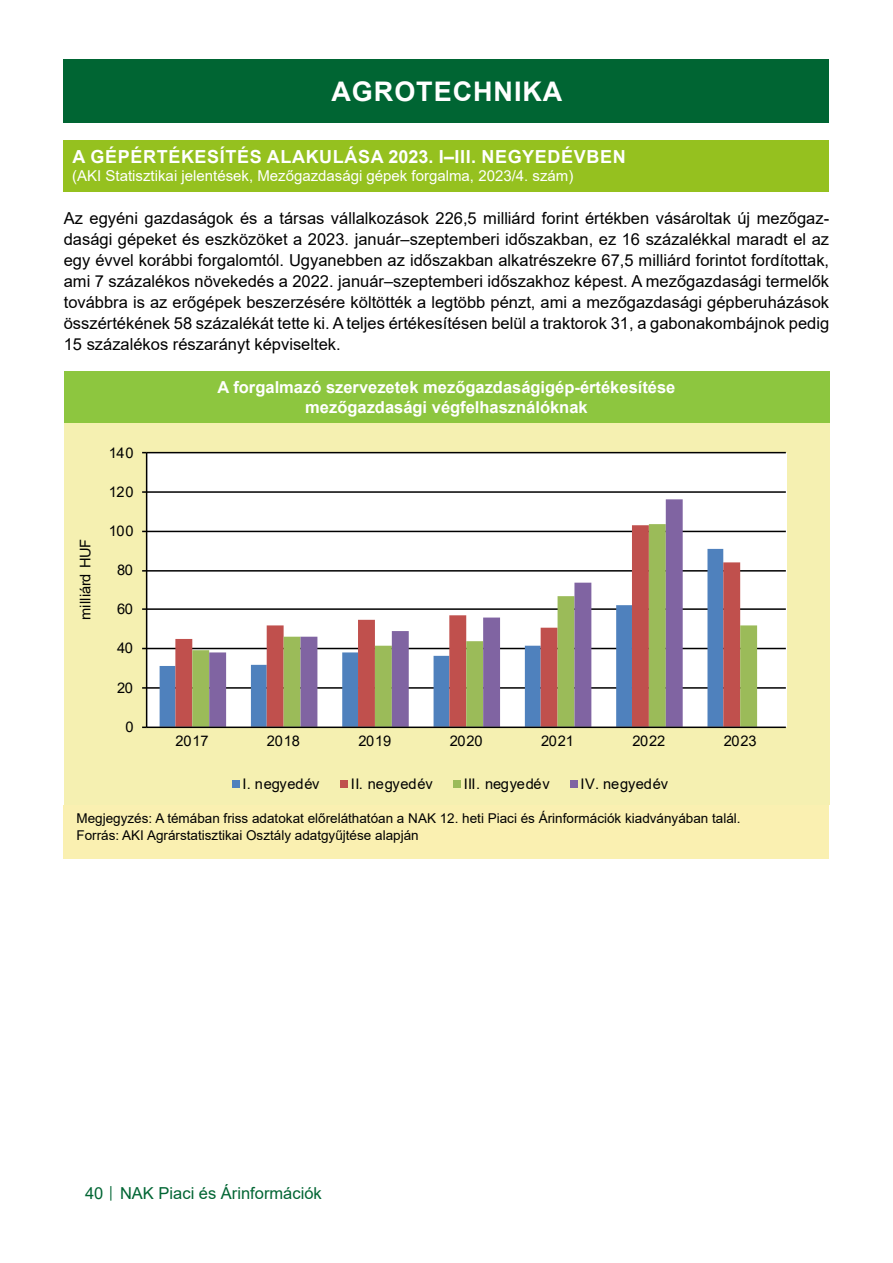
<style>
.page{position:relative;width:893px;height:1263px;background:#fff}
.page>*{position:absolute;margin:0;border:0;box-sizing:border-box;transform-origin:0 0}
.Cím_01{font:700 27px "Arial";letter-spacing:.035em;color:#fff}
.Cím_02{font:700 18px "Arial";letter-spacing:.035em;color:#fff}
.Szoveg{font:16.5px/21px "Arial";color:#000;text-align:justify}
.Tablazat_cime{font:700 16.5px "Arial";color:#fff}
.t1{font:16.5px "Arial";color:#006533}
.Cím_03{font:15px "Arial";color:#fff}
.t2{font:14.7px "Arial";letter-spacing:-.02em;color:#000}
.t3{font:14.7px "Arial";letter-spacing:.005em;color:#000}
.t4{font:14.7px "Arial";letter-spacing:.01em;color:#000}
.Tablazat_forrasa{font:13.5px/16.2px "Arial";color:#000}
.s1{font-size:12px}
</style>
<div class="page">
<div style="left:64px;top:60px;width:765px;height:63px;background:#006533"></div>
<div style="left:64px;top:371px;width:765px;height:51px;background:#8dc63f"></div>
<div style="left:64px;top:805px;width:765px;height:54px;background:#faf0b1"></div>
<div style="left:64px;top:140px;width:765px;height:51px;background:#95c11f"></div>
<div style="left:64px;top:423px;width:765px;height:382px;background:#f5f0b1"></div>
<div style="left:147px;top:453px;width:639px;height:274px;background:#fff"></div>
<hr style="left:147px;top:687px;width:639px;height:2px;background:#000">
<hr style="left:147px;top:648px;width:639px;height:1px;background:#000">
<hr style="left:147px;top:608px;width:639px;height:2px;background:#000">
<hr style="left:147px;top:570px;width:639px;height:2px;background:#000">
<hr style="left:147px;top:531px;width:639px;height:1px;background:#000">
<hr style="left:147px;top:491px;width:639px;height:2px;background:#000">
<hr style="left:147px;top:452px;width:639px;height:1px;background:#000">
<svg style="left:160px;top:570px;width:15px;height:156px"></svg>
<svg style="left:175px;top:530px;width:17px;height:196px"></svg>
<svg style="left:192px;top:530px;width:565px;height:196px"></svg>
<svg style="left:209px;top:499px;width:474px;height:227px"></svg>
<hr style="left:146px;top:453px;width:1px;height:274px;background:#000">
<hr style="left:147px;top:726px;width:639px;height:2px;background:#000">
<div style="left:232px;top:780px;width:8px;height:7px;background:#4f81bd"></div>
<div style="left:340px;top:780px;width:8px;height:7px;background:#c0504d"></div>
<div style="left:453px;top:780px;width:8px;height:7px;background:#9bbb59"></div>
<div style="left:570px;top:780px;width:8px;height:7px;background:#8064a2"></div>
<p class="Cím_01" style="left:331px;top:73px;width:232px">AGROTECHNIKA</p>
<p class="Cím_02" style="left:73px;top:144px;width:555px">A GÉPÉRTÉKESÍTÉS ALAKULÁSA 2023. I–III. NEGYEDÉVBEN</p>
<p class="Cím_03" style="left:72px;top:166px;width:503px">(AKI Statisztikai jelentések, Mezőgazdasági gépek forgalma, 2023/4. szám)</p>
<p class="Szoveg" style="left:64px;top:208px;width:767px">Az egyéni gazdaságok és a társas vállalkozások 226,5 milliárd forint értékben vásároltak új mezőgaz&shy;dasági gépeket és eszközöket a 2023. január–szeptemberi időszakban, ez 16 százalékkal maradt el az egy évvel korábbi forgalomtól. Ugyanebben az időszakban alkatrészekre 67,5 milliárd forintot fordítottak, ami 7 százalékos növekedés a 2022. január–szeptemberi időszakhoz képest. A mezőgazdasági termelők továbbra is az erőgépek beszerzésére költötték a legtöbb pénzt, ami a mezőgazdasági gépberuházások összértékének 58 százalékát tette ki. A teljes értékesítésen belül a traktorok 31, a gabonakombájnok pedig 15 százalékos részarányt képviseltek.</p>
<p class="t4" style="left:75px;top:620px;width:82px;rotate:-90deg">milliárd HUF</p>
<p class="t2" style="left:109px;top:442px;width:27px">140</p>
<p class="t2" style="left:109px;top:481px;width:27px">120</p>
<p class="t2" style="left:109px;top:521px;width:27px">100</p>
<p class="t2" style="left:117px;top:560px;width:18px">80</p>
<p class="t2" style="left:117px;top:599px;width:18px">60</p>
<p class="t2" style="left:117px;top:638px;width:18px">40</p>
<p class="t2" style="left:117px;top:677px;width:18px">20</p>
<p class="t2" style="left:125px;top:716px;width:10px">0</p>
<p class="Tablazat_cime" style="left:218px;top:376px;width:459px">A forgalmazó szervezetek mezőgazdaságigép-értékesítése</p>
<p class="Tablazat_cime" style="left:305px;top:395px;width:284px">mezőgazdasági végfelhasználóknak</p>
<p class="t2" style="left:176px;top:730px;width:34px">2017</p>
<p class="t2" style="left:267px;top:730px;width:34px">2018</p>
<p class="t2" style="left:358px;top:730px;width:34px">2019</p>
<p class="t2" style="left:450px;top:730px;width:34px">2020</p>
<p class="t2" style="left:541px;top:730px;width:34px">2021</p>
<p class="t2" style="left:632px;top:730px;width:34px">2022</p>
<p class="t2" style="left:724px;top:730px;width:34px">2023</p>
<p class="t2" style="left:242px;top:773px;width:79px">I. negyedév</p>
<p class="t3" style="left:351px;top:773px;width:83px">II. negyedév</p>
<p class="t2" style="left:464px;top:773px;width:88px">III. negyedév</p>
<p class="t3" style="left:581px;top:773px;width:89px">IV. negyedév</p>
<p class="Tablazat_forrasa" style="left:77px;top:810px;width:666px">Megjegyzés: A témában friss adatokat előreláthatóan a NAK 12. heti Piaci és Árinformációk kiadványában talál.<br>Forrás: AKI Agrárstatisztikai Osztály adatgyűjtése alapján</p>
<p class="t1" style="left:85px;top:1182px;width:238px">40 <span class="s1">│</span> NAK Piaci és Árinformációk</p>
</div>
